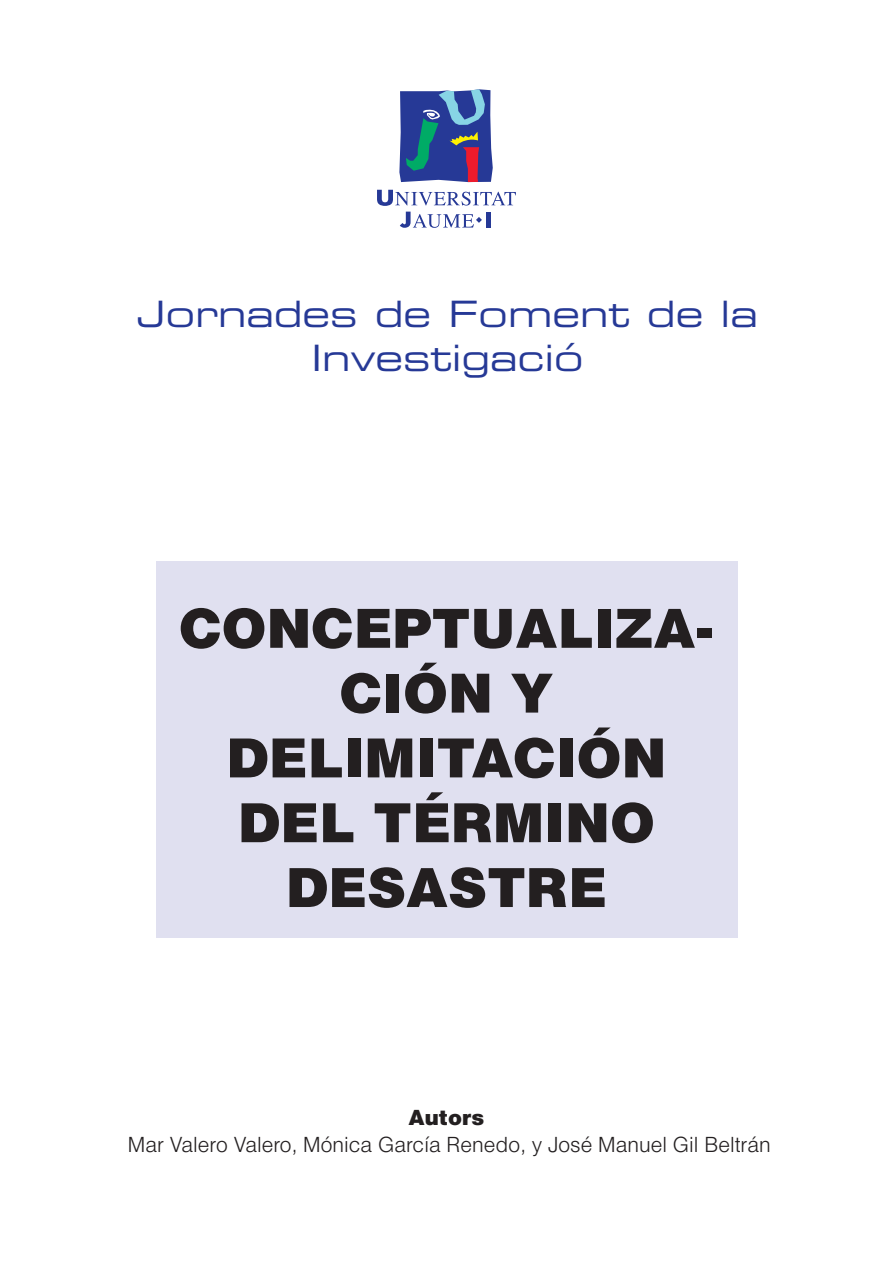
<style>
.page{position:relative;width:893px;height:1280px;background:#fff}
.page>*{position:absolute;margin:0;border:0;box-sizing:border-box;transform-origin:0 0}
.t1{font:900 54px/64.8px "Helvetica";color:#231f20;text-align:center}
.t2{font:expanded 36px/43.2px "Palindrome S Si";color:#263996;text-align:center}
.t3{font:300 21px "Helvetica";color:#231f20}
.t4{font:900 21px "Helvetica";color:#231f20}
</style>
<div class="page">
<svg style="left:399px;top:89px;width:94px;height:93px;background:#465d99"></svg>
<svg style="left:377px;top:190px;width:139px;height:16px"></svg>
<div style="left:486px;top:212px;width:5px;height:16px;background:#263996"></div>
<svg style="left:400px;top:212px;width:82px;height:16px"></svg>
<div style="left:156px;top:561px;width:581px;height:376px;background:#e0e0f0"></div>
<h2 class="t2" style="left:137px;top:292px;width:622px">Jornades de Foment de la<br>Investigació</h2>
<h1 class="t1" style="left:180px;top:594px;width:535px">CONCEPTUALIZA-<br>CIÓN Y<br>DELIMITACIÓN<br>DEL TÉRMINO<br>DESASTRE</h1>
<p class="t4" style="left:409px;top:1104px;width:77px">Autors</p>
<p class="t3" style="left:128px;top:1132px;width:645px">Mar Valero Valero, Mónica García Renedo, y José Manuel Gil Beltrán</p>
</div>
